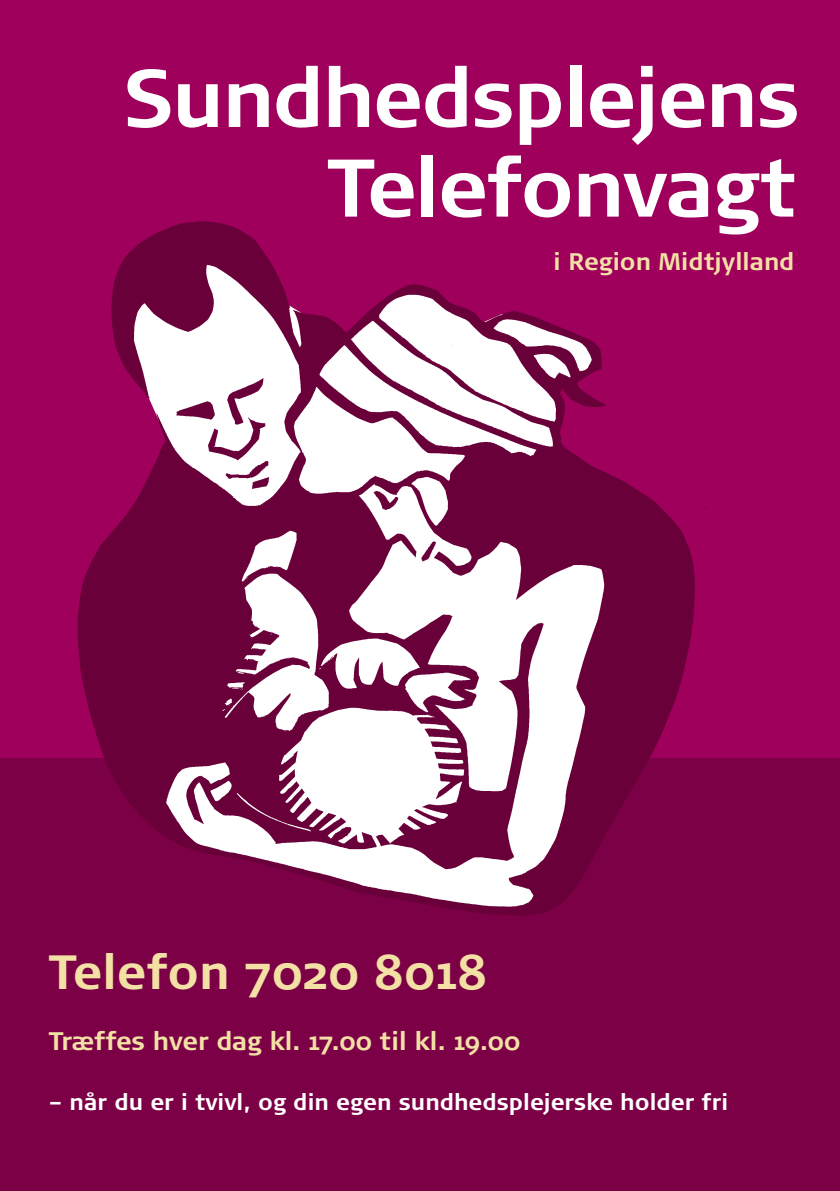
<style>
.page{position:relative;width:840px;height:1191px;background:#fff}
.page>*{position:absolute;margin:0;border:0;box-sizing:border-box;transform-origin:0 0}
.t1{font:700 81.4px "Signa Normal";letter-spacing:-.02em;color:#fff}
.t2{font:700 48px "Signa Normal";color:#f3e0a5}
.t3{font:700 25.4px "Signa Normal";letter-spacing:-.01em;color:#f3e0a5}
.t4{font:700 24px "Signa Normal";color:#f3e0a5}
.t5{font:700 22.6px "Signa Normal";color:#fff}
</style>
<div class="page">
<div style="left:0;top:0;width:839px;height:1191px;background:#9e005c"></div>
<div style="left:0;top:759px;width:839px;height:432px;background:#7c0046"></div>
<img style="left:33px;top:221px;width:722px;height:694px">
<p class="t1" style="left:123px;top:47px;width:678px">Sundhedsplejens</p>
<p class="t1" style="left:327px;top:136px;width:470px">Telefonvagt</p>
<p class="t4" style="left:553px;top:246px;width:242px">i Region Midtjylland</p>
<p class="t2" style="left:49px;top:941px;width:439px">Telefon 7020 8018</p>
<p class="t3" style="left:49px;top:1024px;width:472px">Træffes hver dag kl. 17.00 til kl. 19.00</p>
<p class="t5" style="left:49px;top:1087px;width:680px">– når du er i tvivl, og din egen sundhedsplejerske holder fri</p>
</div>
